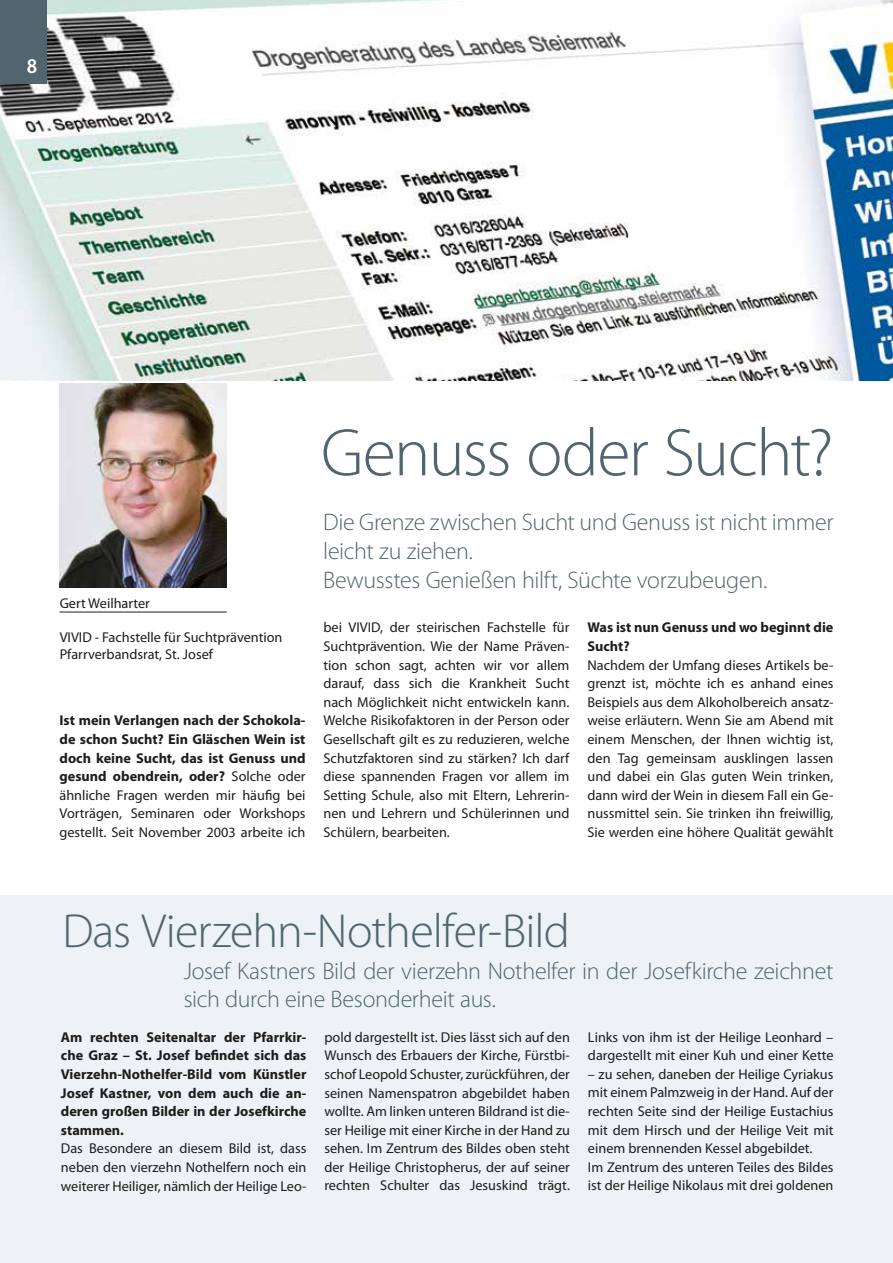
<style>
.page{position:relative;width:893px;height:1263px;background:#fff}
.page>*{position:absolute;margin:0;border:0;box-sizing:border-box;transform-origin:0 0}
.t1{font:300 67.8px "Myriad Pro";letter-spacing:-.025em;color:#52646d}
.t2{font:300 48px "Myriad Pro";letter-spacing:-.02em;color:#52646d}
.t3{font:300 24px/28.8px "Myriad Pro";letter-spacing:-.015em;color:#52646d}
.t4{font:600 semi-condensed 21px "Myriad Pro";color:#fff}
.t5{font:14.25px/18.6px "Myriad Pro";color:#1d1d1b;text-align:justify}
.t6{font:700 14.25px/18.6px "Myriad Pro";color:#1d1d1b;text-align:justify}
.s1{font-weight:400}
</style>
<div class="page">
<img style="left:0;top:0;width:893px;height:381px">
<div style="left:0;top:895px;width:893px;height:368px;background:#ecf2f6"></div>
<img style="left:60px;top:383px;width:167px;height:205px">
<hr style="left:60px;top:612px;width:167px;height:1px;background:#1d1d1b">
<div style="left:0;top:0;width:46px;height:83px;background:#52646d"></div>
<h3 class="t4" style="left:27px;top:55px;width:12px">8</h3>
<h1 class="t1" style="left:321px;top:415px;width:514px">Genuss oder Sucht?</h1>
<p class="t5" style="left:60px;top:594px;width:92px">Gert Weilharter</p>
<p class="t5" style="left:60px;top:629px;width:224px;line-height:17.1px">VIVID - Fachstelle für Suchtprävention<br>Pfarrverbandsrat, St. Josef</p>
<p class="t6" style="left:60px;top:711px;width:247px">Ist mein Verlangen nach der Schokola&shy;de schon Sucht? Ein Gläschen Wein ist doch keine Sucht, das ist Genuss und gesund obendrein, oder? <span class="s1">Solche oder ähnliche Fragen werden mir häufig bei Vorträgen, Seminaren oder Workshops gestellt. Seit November 2003 arbeite ich</span></p>
<h3 class="t3" style="left:323px;top:508px;width:512px">Die Grenze zwischen Sucht und Genuss ist nicht immer leicht zu ziehen.<br>Bewusstes Genießen hilft, Süchte vorzubeugen.</h3>
<p class="t5" style="left:323px;top:618px;width:247px">bei VIVID, der steirischen Fachstelle für Suchtprävention. Wie der Name Präven&shy;tion schon sagt, achten wir vor allem darauf, dass sich die Krankheit Sucht nach Möglichkeit nicht entwickeln kann.<br>Welche Risikofaktoren in der Person oder Gesellschaft gilt es zu reduzieren, welche Schutzfaktoren sind zu stärken? Ich darf diese spannenden Fragen vor allem im Setting Schule, also mit Eltern, Lehrerin&shy;nen und Lehrern und Schülerinnen und Schülern, bearbeiten.</p>
<p class="t6" style="left:587px;top:618px;width:247px">Was ist nun Genuss und wo beginnt die<br>Sucht?</p>
<p class="t5" style="left:587px;top:656px;width:247px">Nachdem der Umfang dieses Artikels be&shy;grenzt ist, möchte ich es anhand eines Beispiels aus dem Alkoholbereich ansatz&shy;weise erläutern. Wenn Sie am Abend mit einem Menschen, der Ihnen wichtig ist, den Tag gemeinsam ausklingen lassen und dabei ein Glas guten Wein trinken, dann wird der Wein in diesem Fall ein Ge&shy;nussmittel sein. Sie trinken ihn freiwillig, Sie werden eine höhere Qualität gewählt</p>
<h2 class="t2" style="left:62px;top:904px;width:509px">Das Vierzehn-Nothelfer-Bild</h2>
<h3 class="t3" style="left:184px;top:957px;width:651px">Josef Kastners Bild der vierzehn Nothelfer in der Josefkirche zeichnet sich durch eine Besonderheit aus.</h3>
<p class="t6" style="left:61px;top:1028px;width:247px">Am rechten Seitenaltar der Pfarrkir&shy;che Graz – St. Josef befindet sich das Vierzehn-Nothelfer-Bild vom Künstler Josef Kastner, von dem auch die an&shy;deren großen Bilder in der Josefkirche stammen.</p>
<p class="t5" style="left:61px;top:1139px;width:247px">Das Besondere an diesem Bild ist, dass neben den vierzehn Nothelfern noch ein weiterer Heiliger, nämlich der Heilige Leo-</p>
<p class="t5" style="left:324px;top:1028px;width:247px">pold dargestellt ist. Dies lässt sich auf den Wunsch des Erbauers der Kirche, Fürstbi&shy;schof Leopold Schuster, zurückführen, der seinen Namenspatron abgebildet haben wollte. Am linken unteren Bildrand ist die&shy;ser Heilige mit einer Kirche in der Hand zu sehen. Im Zentrum des Bildes oben steht der Heilige Christopherus, der auf seiner rechten Schulter das Jesuskind trägt.</p>
<p class="t5" style="left:588px;top:1028px;width:247px">Links von ihm ist der Heilige Leonhard – dargestellt mit einer Kuh und einer Kette</p>
<p class="t5" style="left:588px;top:1065px;width:247px;text-align:left">– zu sehen, daneben der Heilige Cyriakus mit einem Palmzweig in der Hand. Auf der rechten Seite sind der Heilige Eustachius mit dem Hirsch und der Heilige Veit mit einem brennenden Kessel abgebildet.<br>Im Zentrum des unteren Teiles des Bildes ist der Heilige Nikolaus mit drei goldenen</p>
</div>
